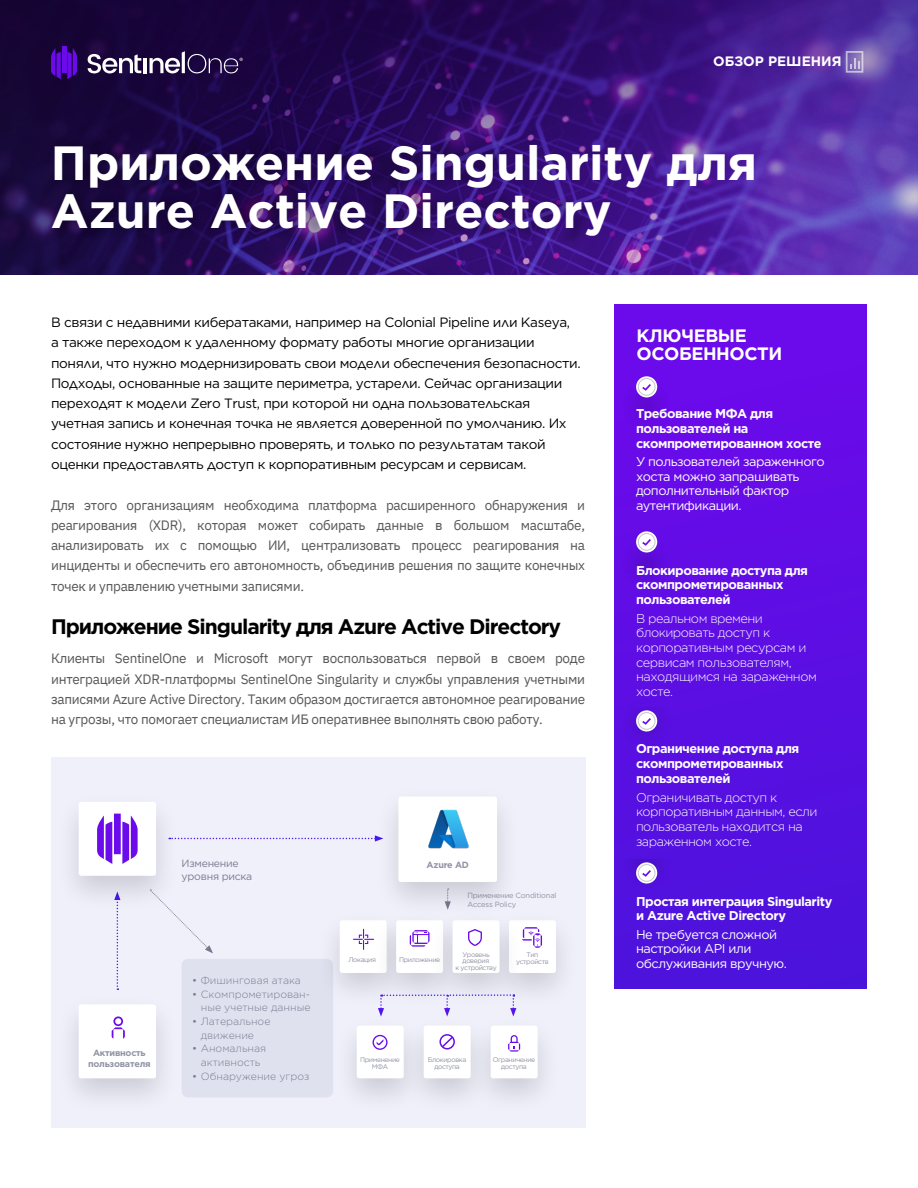
<style>
.page{position:relative;width:918px;height:1188px;background:#fff}
.page>*{position:absolute;margin:0;border:0;box-sizing:border-box;transform-origin:0 0}
.t1{font:700 48px/48px "Gotham Pro";color:#fff}
.P___P{font:700 21px "Gotham Pro";letter-spacing:-.05em;color:#000}
.Callout_Header_1{font:700 18px/18px "Gotham Pro";letter-spacing:-.025em;color:#fff}
.t2{font:700 13.65px "Gotham Pro";color:#fff}
.P___P-2{font:13.5px/20.2px "IBM Plex Sans";letter-spacing:-.02em;color:#575756;text-align:justify}
.P___P-3{font:13.5px/20.2px "Gotham";letter-spacing:-.03em;color:#000}
.Callout_P_9pt{font:700 12.75px/14.7px "Gotham Pro";letter-spacing:-.035em;color:#fff}
.Callout_P_9pt-2{font:300 12.75px/14.7px "Gotham Pro";letter-spacing:-.035em;color:#fff}
.Callout_P_9pt-3{font:12.75px/14.7px "Gotham Pro";letter-spacing:-.035em;color:#fff}
.t3{font:300 10.5px/13.6px "Gotham Pro";color:#7b7d91;text-align:right}
.P____Small{font:10.5px/13.5px "Gotham Pro";letter-spacing:-.025em;color:#7b7d91}
.P____Small-2{font:700 9px/10.8px "Gotham Pro";letter-spacing:-.025em;color:#9193a5;text-align:center}
.P____Small-3{font:7.5px/9px "Gotham Pro";letter-spacing:-.025em;color:#9193a5}
.P____Small-4{font:6.75px/6.8px "Gotham Pro";letter-spacing:-.055em;color:#9193a5;text-align:center}
.s1{font-family:"Gotham";font-weight:400}
</style>
<div class="page">
<svg style="left:0;top:0;width:918px;height:274px"></svg>
<div style="left:46px;top:134px;width:552px;height:114px;background:#000;opacity:.25"></div>
<hr style="left:62px;top:47px;width:4px;height:26px;background:#6b0aea">
<svg style="left:67px;top:48px;width:10px;height:31px"></svg>
<svg style="left:51px;top:48px;width:10px;height:31px"></svg>
<hr style="left:144px;top:58px;width:3px;height:15px;background:#fff">
<svg style="left:88px;top:54px;width:53px;height:19px"></svg>
<svg style="left:150px;top:51px;width:93px;height:22px"></svg>
<svg style="left:846px;top:51px;width:17px;height:22px"></svg>
<div style="left:615px;top:305px;width:252px;height:683px;background:linear-gradient(to bottom,#6e09eb,#4c13dc)"></div>
<div style="left:619px;top:383px;width:56px;height:56px;background:#000;opacity:.2"></div>
<svg style="left:636px;top:376px;width:21px;height:21px"></svg>
<div style="left:638px;top:378px;width:17px;height:18px;border:1px solid #c6c6c6;border-radius:50%"></div>
<svg style="left:642px;top:384px;width:9px;height:7px"></svg>
<div style="left:619px;top:543px;width:56px;height:55px;background:#000;opacity:.2"></div>
<svg style="left:636px;top:531px;width:21px;height:21px"></svg>
<div style="left:638px;top:533px;width:17px;height:18px;border:1px solid #c6c6c6;border-radius:50%"></div>
<svg style="left:642px;top:539px;width:9px;height:7px"></svg>
<div style="left:619px;top:707px;width:56px;height:55px;background:#590ee1"></div>
<svg style="left:636px;top:710px;width:21px;height:22px"></svg>
<div style="left:638px;top:712px;width:17px;height:18px;border:1px solid #c6c6c6;border-radius:50%"></div>
<svg style="left:642px;top:718px;width:9px;height:7px"></svg>
<div style="left:619px;top:859px;width:56px;height:55px;background:#5111de"></div>
<svg style="left:636px;top:862px;width:21px;height:22px"></svg>
<div style="left:638px;top:864px;width:17px;height:18px;border:1px solid #c6c6c6;border-radius:50%"></div>
<svg style="left:642px;top:870px;width:9px;height:7px"></svg>
<div style="left:51px;top:758px;width:534px;height:370px;background:#eff0fa"></div>
<svg style="left:116px;top:914px;width:3px;height:76px"></svg>
<svg style="left:181px;top:837px;width:192px;height:3px"></svg>
<svg style="left:172px;top:913px;width:41px;height:40px"></svg>
<div style="left:182px;top:959px;width:151px;height:138px;background:#dfe1ef;border-radius:6px"></div>
<div style="left:485px;top:909px;width:95px;height:100px;background:#000;opacity:.15"></div>
<div style="left:509px;top:920px;width:47px;height:53px;background:#fff;border-radius:3px"></div>
<svg style="left:524px;top:927px;width:18px;height:21px"></svg>
<div style="left:374px;top:785px;width:147px;height:134px;background:#000;opacity:.15"></div>
<div style="left:398px;top:796px;width:99px;height:86px;background:#fff;border-radius:3px"></div>
<img style="left:428px;top:810px;width:41px;height:39px">
<div style="left:55px;top:791px;width:125px;height:122px;background:#000;opacity:.15"></div>
<div style="left:79px;top:802px;width:77px;height:74px;background:#fff;border-radius:3px"></div>
<div style="left:55px;top:993px;width:125px;height:122px;background:#000;opacity:.15"></div>
<div style="left:79px;top:1004px;width:77px;height:74px;background:#fff;border-radius:3px"></div>
<svg style="left:111px;top:1016px;width:14px;height:23px"></svg>
<svg style="left:378px;top:1009px;width:138px;height:5px"></svg>
<div style="left:316px;top:909px;width:95px;height:100px;background:#000;opacity:.15"></div>
<div style="left:340px;top:920px;width:47px;height:53px;background:#fff;border-radius:3px"></div>
<svg style="left:353px;top:928px;width:19px;height:22px"></svg>
<div style="left:372px;top:909px;width:95px;height:100px;background:#000;opacity:.15"></div>
<div style="left:396px;top:920px;width:47px;height:53px;background:#fff;border-radius:3px"></div>
<svg style="left:409px;top:930px;width:20px;height:17px"></svg>
<div style="left:429px;top:909px;width:95px;height:100px;background:#000;opacity:.15"></div>
<div style="left:453px;top:920px;width:47px;height:53px;background:#fff;border-radius:3px"></div>
<svg style="left:468px;top:929px;width:14px;height:17px"></svg>
<div style="left:467px;top:1014px;width:95px;height:101px;background:#000;opacity:.15"></div>
<div style="left:491px;top:1026px;width:47px;height:52px;background:#fff;border-radius:3px"></div>
<svg style="left:508px;top:1035px;width:13px;height:17px"></svg>
<div style="left:333px;top:1014px;width:95px;height:101px;background:#000;opacity:.15"></div>
<div style="left:357px;top:1026px;width:47px;height:52px;background:#fff;border-radius:3px"></div>
<svg style="left:372px;top:1034px;width:16px;height:16px"></svg>
<div style="left:400px;top:1014px;width:95px;height:101px;background:#000;opacity:.15"></div>
<div style="left:424px;top:1026px;width:47px;height:52px;background:#fff;border-radius:3px"></div>
<svg style="left:439px;top:1036px;width:13px;height:14px"></svg>
<svg style="left:442px;top:1034px;width:13px;height:14px"></svg>
<svg style="left:97px;top:814px;width:41px;height:50px"></svg>
<h1 class="t2" style="left:713px;top:53px;width:130px">ОБЗОР РЕШЕНИЯ</h1>
<h1 class="t1" style="left:51px;top:138px;width:708px">Приложение Singularity для<br>Azure Active Directory</h1>
<p class="P___P-3" style="left:51px;top:312px;width:531px">В связи с недавними кибератаками, например на Colonial Pipeline или Kaseya, а также переходом к удаленному формату работы многие организации поняли, что нужно модернизировать свои модели обеспечения безопасности.<br>Подходы, основанные на защите периметра, устарели. Сейчас организации переходят к модели Zero Trust, при которой ни одна пользовательская учетная запись и конечная точка не является доверенной по умолчанию. Их состояние нужно непрерывно проверять, и только по результатам такой оценки предоставлять доступ к корпоративным ресурсам и сервисам.</p>
<p class="P___P-2" style="left:51px;top:494px;width:536px">Для этого организациям необходима платформа расширенного обнаружения и реагирования (XDR), которая может собирать данные в большом масштабе, анализировать их с помощью ИИ, централизовать процесс реагирования на инциденты и обеспечить его автономность, объединив решения по защите конечных точек и управлению учетными записями.</p>
<p class="P___P" style="left:51px;top:614px;width:512px">Приложение Singularity для Azure Active Directory</p>
<p class="P___P-2" style="left:51px;top:647px;width:536px">Клиенты SentinelOne и Microsoft могут воспользоваться первой в своем роде интеграцией XDR-платформы SentinelOne Singularity и службы управления учетными записями Azure Active Directory. Таким образом достигается автономное реагирование на угрозы, что помогает специалистам ИБ оперативнее выполнять свою работу.</p>
<p class="P____Small" style="left:182px;top:856px;width:72px">Изменение уровня риска</p>
<p class="P____Small-2" style="left:88px;top:1047px;width:64px">Активность пользователя</p>
<p class="t3" style="left:192px;top:974px;width:110px"><span class="s1">•</span> Фишинговая атака</p>
<p class="t3" style="left:192px;top:987px;width:120px"><span class="s1">•</span> Скомпрометирован&shy;ные учетные данные</p>
<p class="t3" style="left:201px;top:1015px;width:71px;text-align:left;text-indent:-9px"><span class="s1">•</span> Латеральное движение</p>
<p class="t3" style="left:192px;top:1042px;width:75px;text-align:center"><span class="s1">•</span> Аномальная активность</p>
<p class="t3" style="left:192px;top:1069px;width:119px"><span class="s1">•</span> Обнаружение угроз</p>
<p class="P____Small-2" style="left:427px;top:860px;width:44px">Azure AD</p>
<p class="P____Small-3" style="left:467px;top:891px;width:91px">Применение Conditional<br>Access Policy</p>
<p class="P____Small-4" style="left:348px;top:956px;width:29px">Локация</p>
<p class="P____Small-4" style="left:399px;top:956px;width:43px">Приложение</p>
<p class="P____Small-4" style="left:455px;top:951px;width:43px">Уровень доверия<br>к устройству</p>
<p class="P____Small-4" style="left:516px;top:951px;width:34px">Тип устройств</p>
<p class="P____Small-4" style="left:360px;top:1056px;width:41px">Применение<br>МФА</p>
<p class="P____Small-4" style="left:428px;top:1056px;width:40px">Блокировка доступа</p>
<p class="P____Small-4" style="left:493px;top:1056px;width:44px">Ограничение доступа</p>
<p class="Callout_Header_1" style="left:637px;top:326px;width:147px">КЛЮЧЕВЫЕ<br>ОСОБЕННОСТИ</p>
<p class="Callout_P_9pt" style="left:636px;top:406px;width:187px">Требование МФА для пользователей на скомпрометированном хосте</p>
<p class="Callout_P_9pt-3" style="left:636px;top:454px;width:190px">У пользователей зараженного хоста можно запрашивать дополнительный фактор аутентификации.</p>
<p class="Callout_P_9pt" style="left:636px;top:563px;width:174px">Блокирование доступа для скомпрометированных пользователей</p>
<p class="Callout_P_9pt-2" style="left:636px;top:611px;width:182px">В реальном времени блокировать доступ к корпоративным ресурсам и сервисам пользователям, находящимся на зараженном хосте.</p>
<p class="Callout_P_9pt" style="left:636px;top:741px;width:165px">Ограничение доступа для скомпрометированных пользователей</p>
<p class="Callout_P_9pt-2" style="left:636px;top:790px;width:183px">Ограничивать доступ к корпоративным данным, если пользователь находится на зараженном хосте.</p>
<p class="Callout_P_9pt" style="left:636px;top:893px;width:198px">Простая интеграция Singularity и Azure Active Directory</p>
<p class="Callout_P_9pt-3" style="left:636px;top:927px;width:152px">Не требуется сложной настройки API или обслуживания вручную.</p>
</div>
